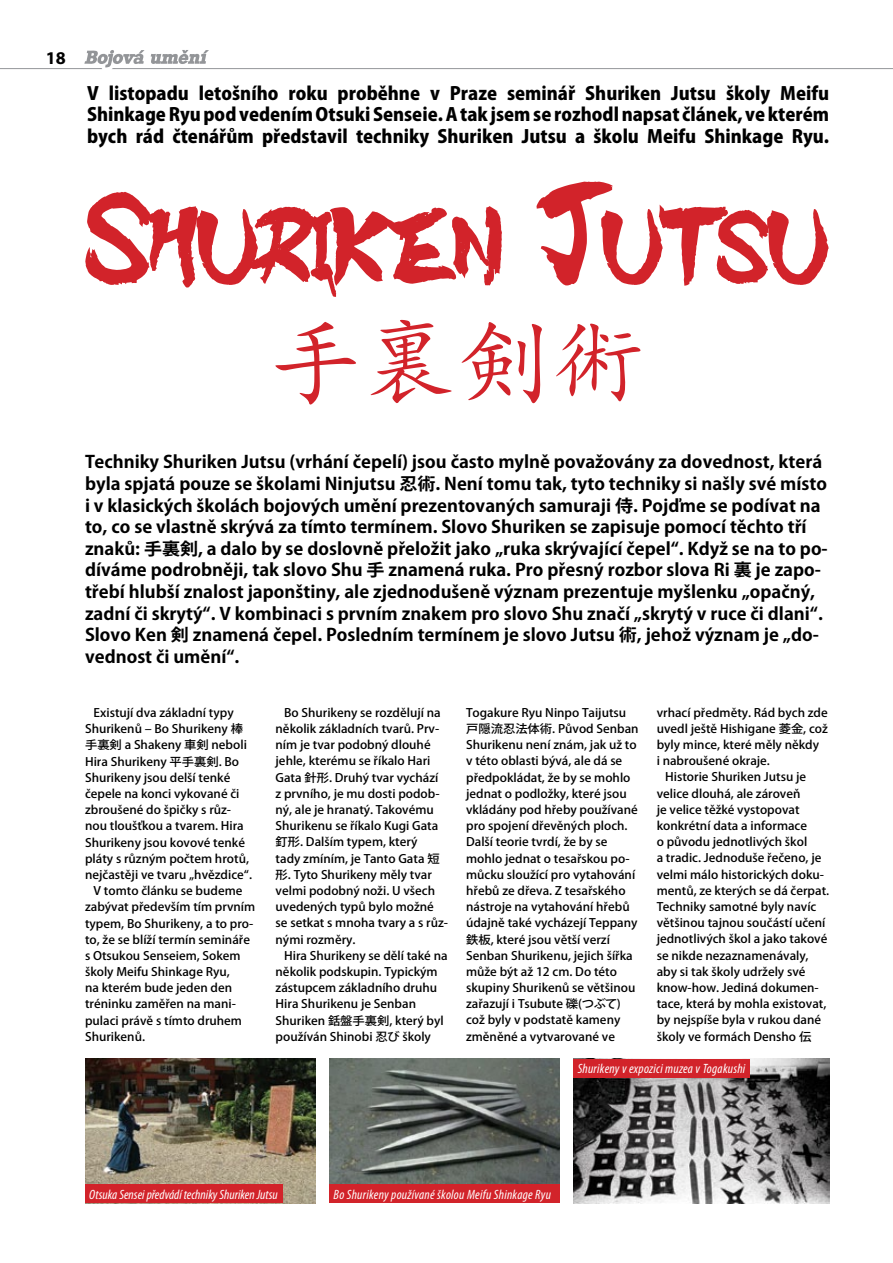
<style>
.page{position:relative;width:893px;height:1263px;background:#fff}
.page>*{position:absolute;margin:0;border:0;box-sizing:border-box;transform-origin:0 0}
.t1{font:700 135px "DIST Inking";letter-spacing:-.03em;color:#d2232a}
.t2{font:94.5px "Kai Ti";color:#d2232a}
.t3{font:800 18px/21.6px "Koz Go Pr 6 N";color:#000;text-align:justify}
.t4{font:700 18px "Myriad Pro";color:#000}
.t5{font:700 17.1px/21.6px "Koz Go Pr 6 N";color:#000;scale:1.05 1}
.t6{font:italic condensed 13.5px "Myriad Pro";letter-spacing:.015em;color:#fff}
.t7{font:500 11.7px/16.2px "Koz Go Pr 6 N";color:#000;scale:1.05 1}
</style>
<div class="page">
<svg style="left:0;top:50px;width:893px;height:19px"></svg>
<img style="left:85px;top:1059px;width:230px;height:144px">
<img style="left:329px;top:1059px;width:231px;height:125px">
<img style="left:573px;top:1059px;width:256px;height:144px">
<div style="left:85px;top:1184px;width:197px;height:19px;background:#d2232a"></div>
<div style="left:329px;top:1184px;width:231px;height:19px;background:#d2232a"></div>
<div style="left:573px;top:1059px;width:177px;height:18px;background:#d2232a"></div>
<h3 class="t4" style="left:46px;top:46px;width:21px">18</h3>
<p class="t3" style="left:87px;top:83px;width:744px">V listopadu letošního roku proběhne v Praze seminář Shuriken Jutsu školy Meifu ShinkageRyupodvedenímOtsuki Senseie.A tak jsemse rozhodlnapsat článek, ve kterém bych rád čtenářům představil techniky Shuriken Jutsu a školu Meifu Shinkage Ryu.</p>
<h1 class="t1" style="left:85px;top:152px;width:746px">Shuriken Jutsu</h1>
<h2 class="t2" style="left:268px;top:315px;width:379px">手裏剣術</h2>
<p class="t5" style="left:85px;top:452px;width:709px">Techniky Shuriken Jutsu (vrhání čepelí) jsou často mylně považovány za dovednost, která byla spjatá pouze se školami Ninjutsu 忍術. Není tomu tak, tyto techniky si našly své místo i v klasických školách bojových umění prezentovaných samuraji 侍. Pojďme se podívat na to, co se vlastně skrývá za tímto termínem. Slovo Shuriken se zapisuje pomocí těchto tří znaků: 手裏剣, a dalo by se doslovně přeložit jako „ruka skrývající čepel“. Když se na to po&shy;díváme podrobněji, tak slovo Shu 手 znamená ruka. Pro přesný rozbor slova Ri 裏 je zapo&shy;třebí hlubší znalost japonštiny, ale zjednodušeně význam prezentuje myšlenku „opačný, zadní či skrytý“. V kombinaci s prvním znakem pro slovo Shu značí „skrytý v ruce či dlani“.<br>Slovo Ken 剣 znamená čepel. Posledním termínem je slovo Jutsu 術, jehož význam je „do&shy;vednost či umění“.</p>
<p class="t7" style="left:94px;top:705px;width:135px">Existují dva základní typy</p>
<p class="t7" style="left:85px;top:721px;width:152px">Shurikenů – Bo Shurikeny 棒</p>
<p class="t7" style="left:85px;top:737px;width:156px">手裏剣 a Shakeny 車剣 neboli</p>
<p class="t7" style="left:85px;top:753px;width:148px">Hira Shurikeny 平手裏剣. Bo</p>
<p class="t7" style="left:85px;top:769px;width:140px">Shurikeny jsou delší tenké</p>
<p class="t7" style="left:85px;top:786px;width:149px">čepele na konci vykované či</p>
<p class="t7" style="left:85px;top:802px;width:141px">zbroušené do špičky s růz-</p>
<p class="t7" style="left:85px;top:818px;width:153px">nou tloušťkou a tvarem. Hira</p>
<p class="t7" style="left:85px;top:834px;width:154px">Shurikeny jsou kovové tenké</p>
<p class="t7" style="left:85px;top:850px;width:158px">pláty s různým počtem hrotů,</p>
<p class="t7" style="left:85px;top:867px;width:160px">nejčastěji ve tvaru „hvězdice“.</p>
<p class="t7" style="left:94px;top:883px;width:143px">V tomto článku se budeme</p>
<p class="t7" style="left:85px;top:899px;width:164px">zabývat především tím prvním</p>
<p class="t7" style="left:85px;top:915px;width:162px">typem, Bo Shurikeny, a to pro-</p>
<p class="t7" style="left:85px;top:931px;width:159px">to, že se blíží termín semináře</p>
<p class="t7" style="left:85px;top:948px;width:150px">s Otsukou Senseiem, Sokem</p>
<p class="t7" style="left:85px;top:964px;width:139px">školy Meifu Shinkage Ryu,</p>
<p class="t7" style="left:85px;top:980px;width:142px">na kterém bude jeden den</p>
<p class="t7" style="left:85px;top:996px;width:145px">tréninku zaměřen na mani-</p>
<p class="t7" style="left:85px;top:1012px;width:151px">pulaci právě s tímto druhem</p>
<p class="t7" style="left:85px;top:1029px;width:59px">Shurikenů.</p>
<p class="t7" style="left:276px;top:705px;width:166px;text-indent:8px">Bo Shurikeny se rozdělují na několik základních tvarů. Prv&shy;ním je tvar podobný dlouhé jehle, kterému se říkalo Hari<br>Gata 針形. Druhý tvar vychází<br>z prvního, je mu dosti podob&shy;ný, ale je hranatý. Takovému<br>Shurikenu se říkalo Kugi Gata釘形. Dalším typem, který<br>tady zmíním, je Tanto Gata 短形. Tyto Shurikeny měly tvar velmi podobný noži. U všech uvedených typů bylo možné se setkat s mnoha tvary a s růz&shy;nými rozměry.</p>
<p class="t7" style="left:276px;top:948px;width:165px;text-indent:8px">Hira Shurikeny se dělí také na několik podskupin. Typickým zástupcem základního druhu<br>Hira Shurikenu je Senban<br>Shuriken 銛盤手裏剣, který byl používán Shinobi 忍び školy</p>
<p class="t7" style="left:466px;top:705px;width:166px">Togakure Ryu Ninpo Taijutsu戸隠流忍法体術. Původ Senban<br>Shurikenu není znám, jak už to v této oblasti bývá, ale dá se předpokládat, že by se mohlo jednat o podložky, které jsou vkládány pod hřeby používané pro spojení dřevěných ploch.<br>Další teorie tvrdí, že by se mohlo jednat o tesařskou po&shy;můcku sloužící pro vytahování hřebů ze dřeva. Z tesařského nástroje na vytahování hřebů údajně také vycházejí Teppany鉄板, které jsou větší verzí<br>Senban Shurikenu, jejich šířka může být až 12 cm. Do této skupiny Shurikenů se většinou zařazují i Tsubute 礫(つぶて) což byly v podstatě kameny změněné a vytvarované ve</p>
<p class="t7" style="left:657px;top:704px;width:164px">vrhací předměty. Rád bych zde</p>
<p class="t7" style="left:657px;top:721px;width:165px">uvedl ještě Hishigane 菱金, což</p>
<p class="t7" style="left:657px;top:737px;width:156px">byly mince, které měly někdy</p>
<p class="t7" style="left:657px;top:753px;width:109px">i nabroušené okraje.</p>
<p class="t7" style="left:665px;top:769px;width:136px">Historie Shuriken Jutsu je</p>
<p class="t7" style="left:657px;top:785px;width:138px">velice dlouhá, ale zároveň</p>
<p class="t7" style="left:657px;top:802px;width:138px">je velice těžké vystopovat</p>
<p class="t7" style="left:657px;top:818px;width:145px">konkrétní data a informace</p>
<p class="t7" style="left:657px;top:834px;width:145px">o původu jednotlivých škol</p>
<p class="t7" style="left:657px;top:850px;width:158px">a tradic. Jednoduše řečeno, je</p>
<p class="t7" style="left:657px;top:866px;width:161px">velmi málo historických doku-</p>
<p class="t7" style="left:657px;top:883px;width:166px">mentů, ze kterých se dá čerpat.</p>
<p class="t7" style="left:657px;top:899px;width:154px">Techniky samotné byly navíc</p>
<p class="t7" style="left:657px;top:915px;width:162px">většinou tajnou součástí učení</p>
<p class="t7" style="left:657px;top:931px;width:164px">jednotlivých škol a jako takové</p>
<p class="t7" style="left:657px;top:947px;width:146px">se nikde nezaznamenávaly,</p>
<p class="t7" style="left:657px;top:964px;width:143px">aby si tak školy udržely své</p>
<p class="t7" style="left:657px;top:980px;width:156px">know-how. Jediná dokumen-</p>
<p class="t7" style="left:657px;top:996px;width:163px">tace, která by mohla existovat,</p>
<p class="t7" style="left:657px;top:1012px;width:158px">by nejspíše byla v rukou dané</p>
<p class="t7" style="left:657px;top:1028px;width:149px">školy ve formách Densho 伝</p>
<p class="t6" style="left:578px;top:1061px;width:169px">Shurikeny v expozici muzea v Togakushi</p>
<p class="t6" style="left:89px;top:1186px;width:190px">Otsuka Sensei předvádí techniky Shuriken Jutsu</p>
<p class="t6" style="left:333px;top:1186px;width:219px">Bo Shurikeny používané školou Meifu Shinkage Ryu</p>
</div>
